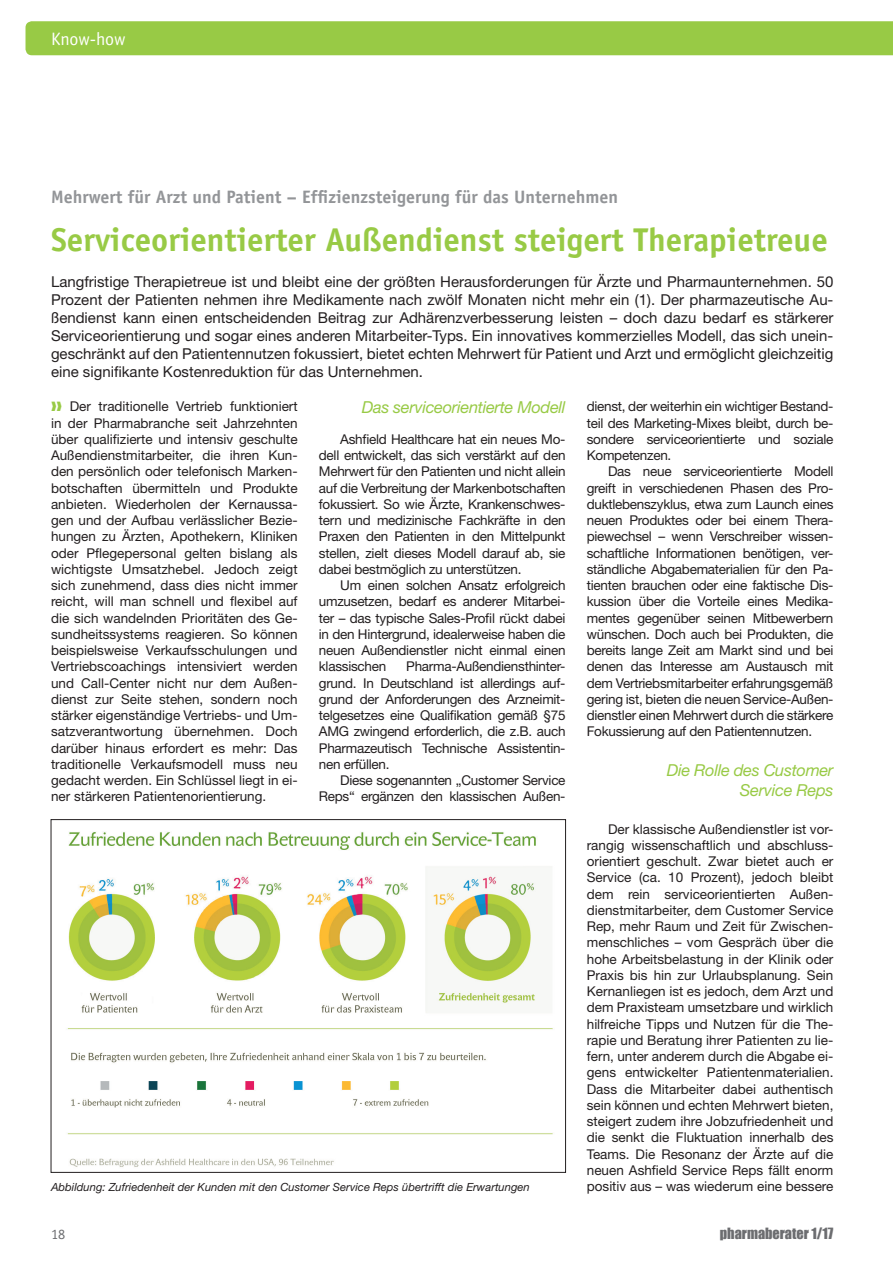
<style>
.page{position:relative;width:893px;height:1263px;background:#fff}
.page>*{position:absolute;margin:0;border:0;box-sizing:border-box;transform-origin:0 0}
.in_Headlines{font:700 33px "Officina Sans";color:#98ca45}
.in_vor_Headline{font:700 18px "Officina Sans";color:#939598}
.t1{font:18px "Officina Sans";color:#fff}
.pb_Zwischenüberschri{font:italic 16.5px/19.8px "Helvetica Neue LT Std";letter-spacing:-.02em;color:#98ca45;text-align:right}
.in_Vorspann{font:15px/18px "Helvetica Neue LT Std";color:#231f20;text-align:justify}
.t2{font:14.25px "Impact";color:#6c6d70}
.t3{font:14.25px "Officina Sans";color:#6c6d70}
.in_Fließtext{font:13.5px/16.2px "Helvetica Neue LT Std";letter-spacing:-.02em;color:#231f20;text-align:justify}
.in_Fließtext-2{font:13.5px "Helvetica Neue LT Std";color:#231f20}
.in_Bildunterschrift{font:italic 11.25px "Helvetica Neue LT Std";color:#231f20}
</style>
<div class="page">
<div style="left:26px;top:21px;width:867px;height:34px;background:#98ca45"></div>
<img style="left:67px;top:832px;width:486px;height:335px">
<p class="t1" style="left:51px;top:28px;width:76px">Know-how</p>
<p class="in_vor_Headline" style="left:51px;top:186px;width:568px">Mehrwert für Arzt und Patient – Effizienzsteigerung für das Unternehmen</p>
<p class="in_Headlines" style="left:51px;top:220px;width:778px">Serviceorientierter Außendienst steigert Therapietreue</p>
<p class="in_Vorspann" style="left:51px;top:273px;width:784px">Langfristige Therapietreue ist und bleibt eine der größten Herausforderungen für Ärzte und Pharmaunternehmen. 50<br>Prozent der Patienten nehmen ihre Medikamente nach zwölf Monaten nicht mehr ein (1). Der pharmazeutische Au&shy;ßendienst kann einen entscheidenden Beitrag zur Adhärenzverbesserung leisten – doch dazu bedarf es stärkerer Serviceorientierung und sogar eines anderen Mitarbeiter-Typs. Ein innovatives kommerzielles Modell, das sich unein&shy;geschränkt auf den Patientennutzen fokussiert, bietet echten Mehrwert für Patient und Arzt und ermöglicht gleichzeitig eine signifikante Kostenreduktion für das Unternehmen.</p>
<p class="in_Fließtext" style="left:51px;top:398px;width:248px;text-indent:19px">Der traditionelle Vertrieb funktioniert in der Pharmabranche seit Jahrzehnten über qualifizierte und intensiv geschulte Außendienstmitarbeiter, die ihren Kun&shy;den persönlich oder telefonisch Marken&shy;botschaften übermitteln und Produkte anbieten. Wiederholen der Kernaussa&shy;gen und der Aufbau verlässlicher Bezie&shy;hungen zu Ärzten, Apothekern, Kliniken oder Pflegepersonal gelten bislang als wichtigste Umsatzhebel. Jedoch zeigt sich zunehmend, dass dies nicht immer reicht, will man schnell und flexibel auf die sich wandelnden Prioritäten des Ge&shy;sundheitssystems reagieren. So können beispielsweise Verkaufsschulungen und Vertriebscoachings intensiviert werden und Call-Center nicht nur dem Außen&shy;dienst zur Seite stehen, sondern noch stärker eigenständige Vertriebs- und Um&shy;satzverantwortung übernehmen. Doch darüber hinaus erfordert es mehr: Das traditionelle Verkaufsmodell muss neu gedacht werden. Ein Schlüssel liegt in ei&shy;ner stärkeren Patientenorientierung.</p>
<p class="pb_Zwischenüberschri" style="left:362px;top:397px;width:205px">Das serviceorientierte Modell</p>
<p class="in_Fließtext" style="left:587px;top:398px;width:248px">dienst, der weiterhin ein wichtiger Bestand&shy;teil des Marketing-Mixes bleibt, durch be&shy;sondere serviceorientierte und soziale Kompetenzen.</p>
<p class="in_Fließtext" style="left:587px;top:463px;width:248px;text-indent:21px">Das neue serviceorientierte Modell greift in verschiedenen Phasen des Pro&shy;duktlebenszyklus, etwa zum Launch eines neuen Produktes oder bei einem Thera&shy;piewechsel – wenn Verschreiber wissen&shy;schaftliche Informationen benötigen, ver&shy;ständliche Abgabematerialien für den Pa&shy;tienten brauchen oder eine faktische Dis&shy;kussion über die Vorteile eines Medika&shy;mentes gegenüber seinen Mitbewerbern wünschen. Doch auch bei Produkten, die bereits lange Zeit am Markt sind und bei denen das Interesse am Austausch mit dem Vertriebsmitarbeiter erfahrungsgemäß gering ist, bieten die neuen Service-Außen&shy;dienstler einen Mehrwert durch die stärkere Fokussierung auf den Patientennutzen.</p>
<p class="pb_Zwischenüberschri" style="left:667px;top:760px;width:168px">Die Rolle des Customer<br>Service Reps</p>
<p class="in_Fließtext" style="left:587px;top:821px;width:248px;text-indent:21px">Der klassische Außendienstler ist vor&shy;rangig wissenschaftlich und abschluss&shy;orientiert geschult. Zwar bietet auch er Service (ca. 10 Prozent), jedoch bleibt dem rein serviceorientierten Außen&shy;dienstmitarbeiter, dem Customer Service Rep, mehr Raum und Zeit für Zwischen&shy;menschliches – vom Gespräch über die hohe Arbeitsbelastung in der Klinik oder Praxis bis hin zur Urlaubsplanung. Sein Kernanliegen ist es jedoch, dem Arzt und dem Praxisteam umsetzbare und wirklich hilfreiche Tipps und Nutzen für die The&shy;rapie und Beratung ihrer Patienten zu lie&shy;fern, unter anderem durch die Abgabe ei&shy;gens entwickelter Patientenmaterialien.<br>Dass die Mitarbeiter dabei authentisch sein können und echten Mehrwert bieten, steigert zudem ihre Jobzufriedenheit und die senkt die Fluktuation innerhalb des Teams. Die Resonanz der Ärzte auf die neuen Ashfield Service Reps fällt enorm</p>
<p class="in_Fließtext" style="left:319px;top:431px;width:248px;text-indent:21px">Ashfield Healthcare hat ein neues Mo&shy;dell entwickelt, das sich verstärkt auf den Mehrwert für den Patienten und nicht allein auf die Verbreitung der Markenbotschaften fokussiert. So wie Ärzte, Krankenschwes&shy;tern und medizinische Fachkräfte in den Praxen den Patienten in den Mittelpunkt stellen, zielt dieses Modell darauf ab, sie dabei bestmöglich zu unterstützen.</p>
<p class="in_Fließtext" style="left:319px;top:577px;width:248px;text-indent:21px">Um einen solchen Ansatz erfolgreich umzusetzen, bedarf es anderer Mitarbei&shy;ter – das typische Sales-Profil rückt dabei in den Hintergrund, idealerweise haben die neuen Außendienstler nicht einmal einen klassischen</p>
<p class="in_Fließtext" style="left:319px;top:658px;width:248px;text-indent:87px">Pharma-Außendiensthinter&shy;grund. In Deutschland ist allerdings auf&shy;grund der Anforderungen des Arzneimit&shy;telgesetzes eine Qualifikation gemäß §75<br>AMG zwingend erforderlich, die z.B. auch Pharmazeutisch Technische Assistentin&shy;nen erfüllen.</p>
<p class="in_Fließtext" style="left:319px;top:772px;width:248px;text-align:right">Diese sogenannten „Customer Service<br>Reps“ ergänzen den klassischen Außen-</p>
<p class="in_Bildunterschrift" style="left:51px;top:1180px;width:480px">Abbildung: Zufriedenheit der Kunden mit den Customer Service Reps übertrifft die Erwartungen</p>
<p class="in_Fließtext-2" style="left:587px;top:1178px;width:248px">positiv aus – was wiederum eine bessere</p>
<p class="t3" style="left:51px;top:1226px;width:16px">18</p>
<p class="t2" style="left:720px;top:1223px;width:115px">pharmaberater 1/17</p>
</div>
